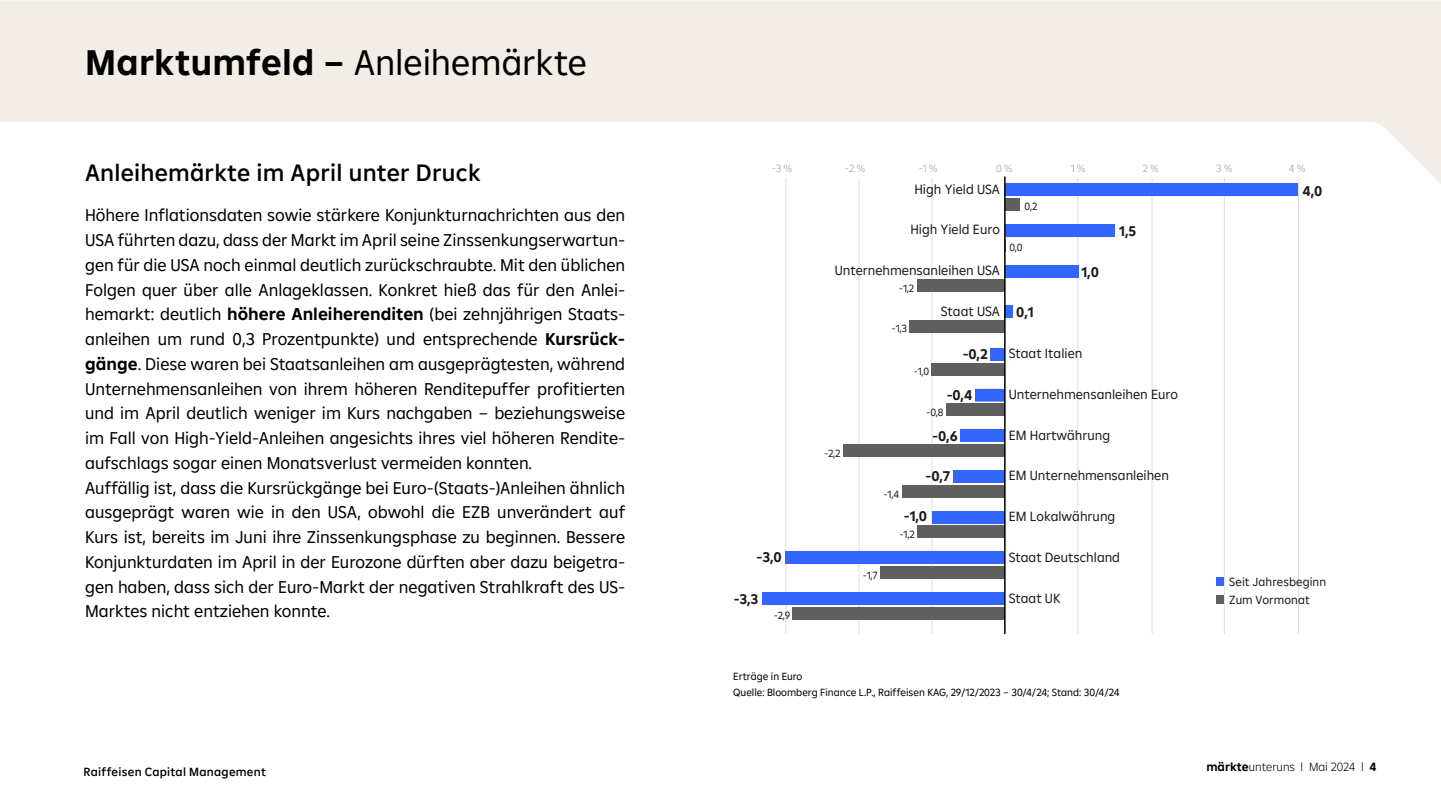
<style>
.page{position:relative;width:1441px;height:810px;background:#fff}
.page>*{position:absolute;margin:0;border:0;box-sizing:border-box;transform-origin:0 0}
.t1{font:36px "Amalia";color:#000}
.t2{font:500 24px "Amalia";letter-spacing:.01em;color:#000}
.t3{font:17.25px/24.8px "Amalia";color:#000;text-align:justify}
.t4{font:700 14.25px "Amalia";color:#1d1d1b}
.t5{font:13.5px "Amalia";color:#1d1d1b}
.t6{font:500 12px "Amalia";letter-spacing:.02em;color:#000}
.t7{font:12px "Amalia";letter-spacing:.01em;color:#1d1719}
.t8{font:300 12px "Amalia";color:#000}
.t9{font:10.5px "Amalia";color:#000}
.t10{font:10.5px "Amalia";color:#1d1d1b}
.t11{font:300 10.5px "Amalia";color:#9d9d9c}
.s1{font-weight:700}
</style>
<div class="page">
<svg style="left:0;top:0;width:1441px;height:190px;fill:#f2ede6"></svg>
<hr style="left:1077px;top:178px;width:1px;height:456px;background:#dfdfe0">
<hr style="left:1151px;top:178px;width:1px;height:456px;background:#dfdfe0">
<hr style="left:1224px;top:178px;width:1px;height:456px;background:#dfdfe0">
<hr style="left:1298px;top:178px;width:1px;height:456px;background:#dfdfe0">
<hr style="left:931px;top:178px;width:1px;height:456px;background:#dfdfe0">
<hr style="left:858px;top:178px;width:1px;height:456px;background:#dfdfe0">
<hr style="left:785px;top:178px;width:1px;height:456px;background:#dfdfe0">
<div style="left:1005px;top:198px;width:14px;height:13px;background:#5f5f5f"></div>
<div style="left:917px;top:279px;width:88px;height:13px;background:#5f5f5f"></div>
<svg style="left:1005px;top:239px;width:1px;height:12px"></svg>
<div style="left:792px;top:607px;width:212px;height:12px;background:#5f5f5f"></div>
<div style="left:880px;top:566px;width:124px;height:13px;background:#5f5f5f"></div>
<div style="left:1005px;top:183px;width:292px;height:13px;background:#36f"></div>
<div style="left:1005px;top:265px;width:73px;height:13px;background:#36f"></div>
<div style="left:1005px;top:224px;width:109px;height:13px;background:#36f"></div>
<div style="left:762px;top:592px;width:242px;height:13px;background:#36f"></div>
<div style="left:946px;top:403px;width:58px;height:13px;background:#5f5f5f"></div>
<div style="left:902px;top:485px;width:103px;height:13px;background:#5f5f5f"></div>
<div style="left:932px;top:363px;width:73px;height:13px;background:#5f5f5f"></div>
<div style="left:843px;top:444px;width:162px;height:13px;background:#5f5f5f"></div>
<div style="left:909px;top:320px;width:96px;height:13px;background:#5f5f5f"></div>
<div style="left:917px;top:525px;width:87px;height:13px;background:#5f5f5f"></div>
<div style="left:975px;top:389px;width:30px;height:13px;background:#36f"></div>
<div style="left:953px;top:470px;width:52px;height:13px;background:#36f"></div>
<div style="left:990px;top:348px;width:15px;height:13px;background:#36f"></div>
<div style="left:960px;top:430px;width:45px;height:12px;background:#36f"></div>
<div style="left:1005px;top:305px;width:8px;height:13px;background:#36f"></div>
<div style="left:932px;top:511px;width:72px;height:13px;background:#36f"></div>
<div style="left:785px;top:552px;width:219px;height:12px;background:#36f"></div>
<hr style="left:1004px;top:177px;width:1px;height:457px;background:#000">
<div style="left:1216px;top:577px;width:7px;height:9px;background:#36f"></div>
<div style="left:1216px;top:595px;width:7px;height:9px;background:#5f5f5f"></div>
<p class="t1" style="left:85px;top:39px;width:503px"><span class="s1">Marktumfeld –</span> Anleihemärkte</p>
<p class="t2" style="left:85px;top:157px;width:397px">Anleihemärkte im April unter Druck</p>
<p class="t3" style="left:85px;top:202px;width:542px">Höhere Inflationsdaten sowie stärkere Konjunkturnachrichten aus den USA führten dazu, dass der Markt im April seine Zinssenkungserwartun&shy;gen für die USA noch einmal deutlich zurückschraubte. Mit den üblichen Folgen quer über alle Anlageklassen. Konkret hieß das für den Anlei&shy;hemarkt: deutlich <span class="s1">höhere Anleiherenditen</span> (bei zehnjährigen Staats&shy;anleihen um rund 0,3 Prozentpunkte) und entsprechende <span class="s1">Kursrück&shy;gänge</span>. Diese waren bei Staatsanleihen am ausgeprägtesten, während Unternehmensanleihen von ihrem höheren Renditepuffer profitierten und im April deutlich weniger im Kurs nachgaben – beziehungsweise im Fall von High-Yield-Anleihen angesichts ihres viel höheren Rendite&shy;aufschlags sogar einen Monatsverlust vermeiden konnten.</p>
<p class="t3" style="left:85px;top:475px;width:542px">Auffällig ist, dass die Kursrückgänge bei Euro-(Staats-)Anleihen ähnlich ausgeprägt waren wie in den USA, obwohl die EZB unverändert auf Kurs ist, bereits im Juni ihre Zinssenkungsphase zu beginnen. Bessere Konjunkturdaten im April in der Eurozone dürften aber dazu beigetra&shy;gen haben, dass sich der Euro-Markt der negativen Strahlkraft des US-Marktes nicht entziehen konnte.</p>
<p class="t11" style="left:772px;top:162px;width:22px">-3 %</p>
<p class="t11" style="left:845px;top:162px;width:22px">-2 %</p>
<p class="t11" style="left:918px;top:162px;width:20px">-1 %</p>
<p class="t11" style="left:996px;top:162px;width:18px">0 %</p>
<p class="t11" style="left:1071px;top:162px;width:16px">1 %</p>
<p class="t11" style="left:1143px;top:162px;width:17px">2 %</p>
<p class="t11" style="left:1216px;top:162px;width:18px">3 %</p>
<p class="t11" style="left:1289px;top:162px;width:18px">4 %</p>
<p class="t4" style="left:1302px;top:181px;width:21px">4,0</p>
<p class="t4" style="left:1119px;top:222px;width:18px">1,5</p>
<p class="t5" style="left:914px;top:180px;width:87px">High Yield USA</p>
<p class="t5" style="left:910px;top:221px;width:91px">High Yield Euro</p>
<p class="t5" style="left:834px;top:262px;width:167px">Unternehmensanleihen USA</p>
<p class="t5" style="left:940px;top:302px;width:61px">Staat USA</p>
<p class="t10" style="left:1024px;top:199px;width:14px">0,2</p>
<p class="t10" style="left:1009px;top:241px;width:15px">0,0</p>
<p class="t4" style="left:1081px;top:262px;width:19px">1,0</p>
<p class="t10" style="left:899px;top:281px;width:17px">-1,2</p>
<p class="t4" style="left:1016px;top:303px;width:19px">0,1</p>
<p class="t10" style="left:891px;top:321px;width:17px">-1,3</p>
<p class="t5" style="left:1008px;top:344px;width:75px">Staat Italien</p>
<p class="t5" style="left:1008px;top:385px;width:171px">Unternehmensanleihen Euro</p>
<p class="t5" style="left:1008px;top:426px;width:103px">EM Hartwährung</p>
<p class="t5" style="left:1008px;top:467px;width:162px">EM Unternehmensanleihen</p>
<p class="t5" style="left:1008px;top:508px;width:108px">EM Lokalwährung</p>
<p class="t5" style="left:1008px;top:548px;width:113px">Staat Deutschland</p>
<p class="t5" style="left:1008px;top:589px;width:53px">Staat UK</p>
<p class="t4" style="left:962px;top:345px;width:26px">-0,2</p>
<p class="t10" style="left:913px;top:365px;width:17px">-1,0</p>
<p class="t4" style="left:946px;top:385px;width:27px">-0,4</p>
<p class="t10" style="left:926px;top:406px;width:19px">-0,8</p>
<p class="t4" style="left:932px;top:427px;width:27px">-0,6</p>
<p class="t10" style="left:824px;top:446px;width:18px">-2,2</p>
<p class="t4" style="left:925px;top:466px;width:26px">-0,7</p>
<p class="t10" style="left:883px;top:488px;width:17px">-1,4</p>
<p class="t4" style="left:904px;top:507px;width:25px">-1,0</p>
<p class="t10" style="left:899px;top:528px;width:17px">-1,2</p>
<p class="t4" style="left:756px;top:548px;width:27px">-3,0</p>
<p class="t10" style="left:862px;top:568px;width:17px">-1,7</p>
<p class="t7" style="left:1229px;top:574px;width:98px">Seit Jahresbeginn</p>
<p class="t4" style="left:734px;top:590px;width:26px">-3,3</p>
<p class="t7" style="left:1229px;top:592px;width:82px">Zum Vormonat</p>
<p class="t10" style="left:774px;top:609px;width:18px">-2,9</p>
<p class="t9" style="left:733px;top:669px;width:71px">Erträge in Euro</p>
<p class="t9" style="left:733px;top:686px;width:388px">Quelle: Bloomberg Finance L.P., Raiffeisen KAG, 29/12/2023 – 30/4/24; Stand: 30/4/24</p>
<p class="t6" style="left:84px;top:764px;width:184px">Raiffeisen Capital Management</p>
<p class="t8" style="left:1206px;top:759px;width:171px"><span class="s1">märkte</span>unteruns l Mai 2024 l <span class="s1">4</span></p>
</div>
